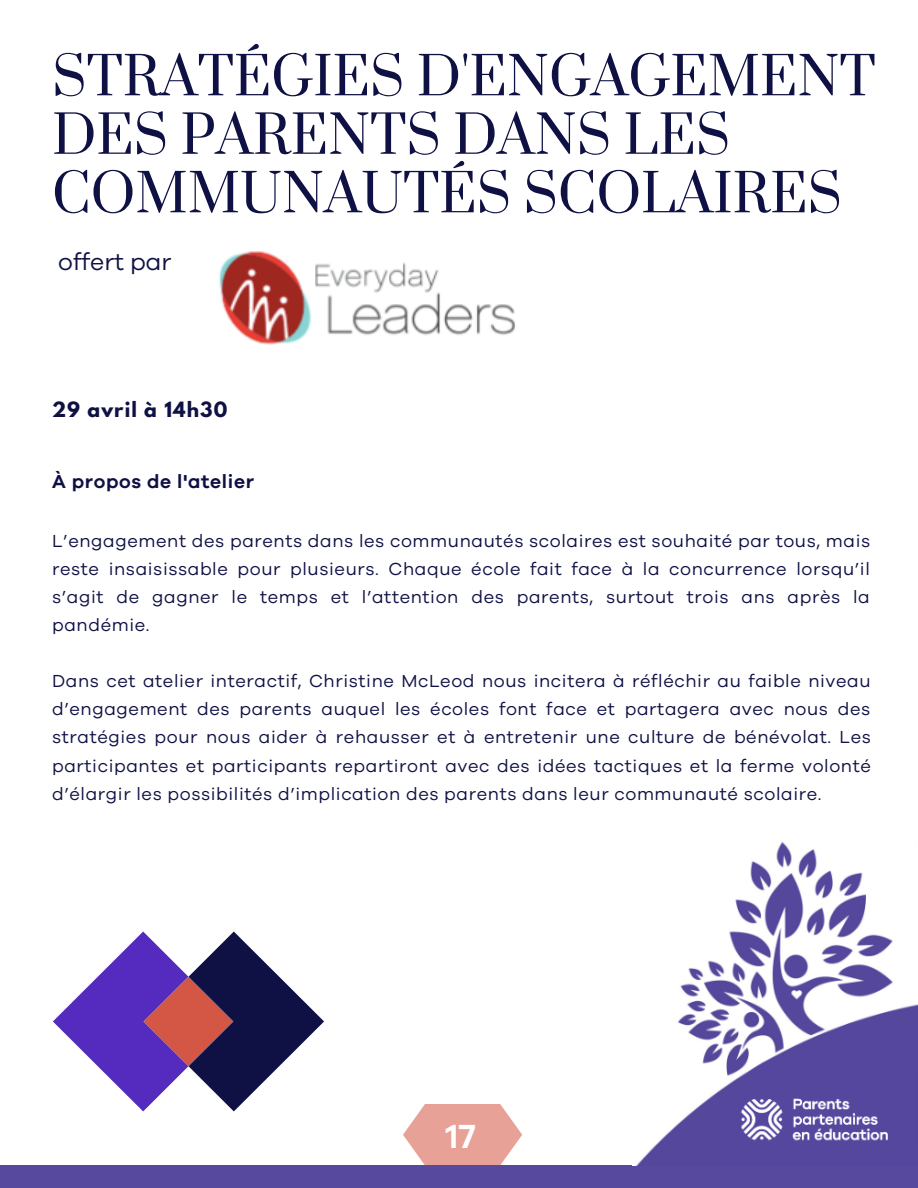
<style>
.page{position:relative;width:918px;height:1188px;background:#fff}
.page>*{position:absolute;margin:0;border:0;box-sizing:border-box;transform-origin:0 0}
.t1{font:51.75px/58.5px "Prata";color:#0f1144}
.t2{font:600 34.5px "Galano Grotesque";color:#fff}
.t3{font:24.3px "Galano Grotesque";color:#0f1144}
.t4{font:600 19.35px "Galano Grotesque";letter-spacing:.035em;color:#0f1144}
.t5{font:700 18.75px "League Spartan";letter-spacing:.06em;color:#0f1144}
.t6{font:18px/28.2px "Galano Grotesque";letter-spacing:.035em;color:#0f1144;text-align:justify}
</style>
<div class="page">
<img style="left:219px;top:251px;width:296px;height:94px">
<svg style="left:53px;top:932px;width:271px;height:179px"></svg>
<div style="left:0;top:1165px;width:918px;height:23px;background:#54479d"></div>
<svg style="left:403px;top:1104px;width:119px;height:61px"></svg>
<img style="left:632px;top:841px;width:286px;height:325px">
<h1 class="t1" style="left:52px;top:50px;width:825px">STRATÉGIES D'ENGAGEMENT<br>DES PARENTS DANS LES<br>COMMUNAUTÉS SCOLAIRES</h1>
<h3 class="t3" style="left:58px;top:246px;width:115px">offert par</h3>
<p class="t5" style="left:52px;top:400px;width:177px">29 avril à 14h30</p>
<p class="t4" style="left:52px;top:469px;width:203px">À propos de l'atelier</p>
<p class="t6" style="left:52px;top:527px;width:820px">L’engagement des parents dans les communautés scolaires est souhaité par tous, mais reste insaisissable pour plusieurs. Chaque école fait face à la concurrence lorsqu’il s’agit de gagner le temps et l’attention des parents, surtout trois ans après la pandémie.</p>
<p class="t6" style="left:52px;top:667px;width:820px">Dans cet atelier interactif, Christine McLeod nous incitera à réfléchir au faible niveau d’engagement des parents auquel les écoles font face et partagera avec nous des stratégies pour nous aider à rehausser et à entretenir une culture de bénévolat. Les participantes et participants repartiront avec des idées tactiques et la ferme volonté d’élargir les possibilités d’implication des parents dans leur communauté scolaire.</p>
<h2 class="t2" style="left:446px;top:1114px;width:32px">17</h2>
</div>
